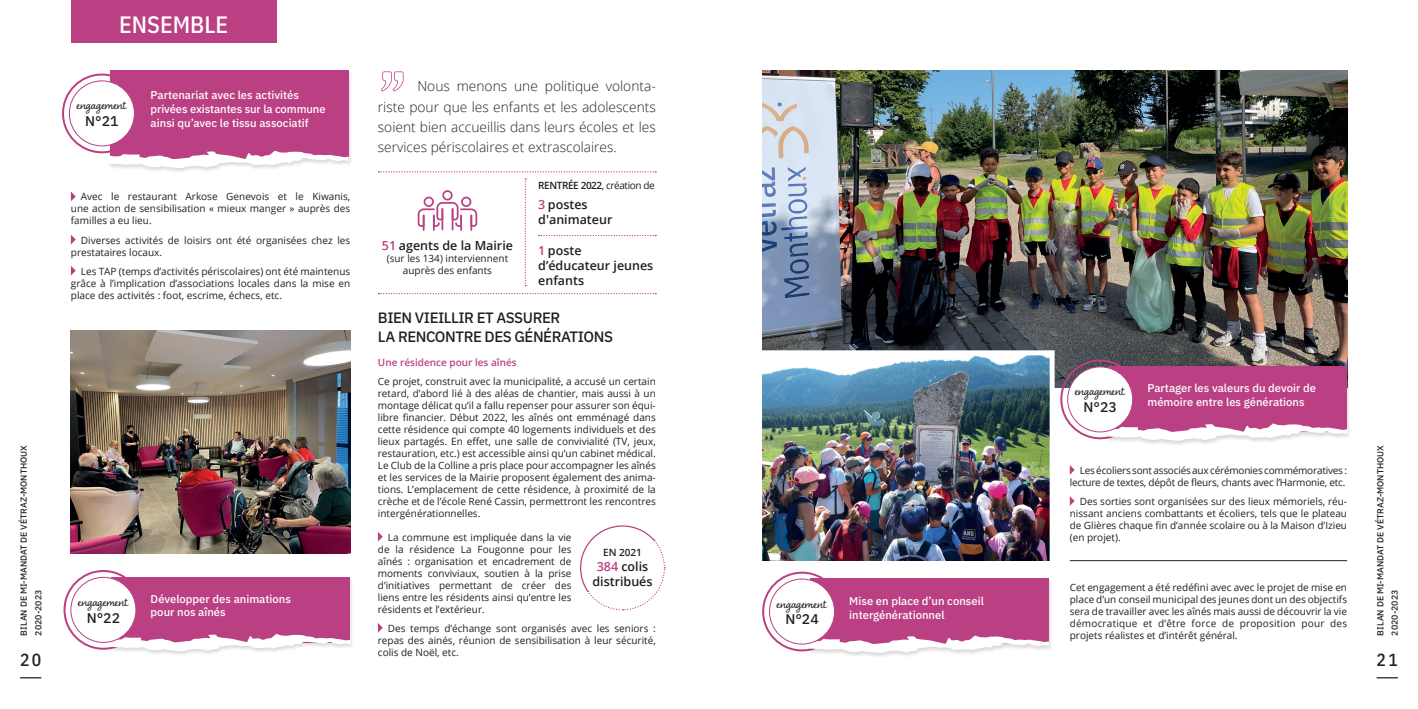
<style>
.page{position:relative;width:1418px;height:709px;background:#fff}
.page>*{position:absolute;margin:0;border:0;box-sizing:border-box;transform-origin:0 0}
.t1{font:500 23.75px "IBM Plex Sans Cond";color:#fff}
.t2{font:500 17.5px "IBM Plex Sans Cond";color:#231f20}
.t3{font:500 15px "IBM Plex Sans";letter-spacing:-.03em;color:#231f20}
.t4{font:14px "Charcuterie Cursive";color:#231f20}
.t5{font:500 14px "IBM Plex Sans";color:#231f20}
.t6{font:300 13.75px/20px "Open Sans";color:#231f20;text-align:justify}
.t7{font:600 12.5px/15px "Open Sans";color:#231f20}
.t8{font:500 11.25px/13.8px "IBM Plex Sans";color:#fff}
.t9{font:10px/12px "Open Sans";color:#231f20;text-align:justify}
.t10{font:10px/12px "Open Sans";letter-spacing:-.02em;color:#231f20;text-align:right}
.t11{font:600 10px "Open Sans";letter-spacing:-.04em;color:#231f20}
.t12{font:600 10px "Open Sans";color:#bb4083}
.t13{font:500 8.75px/14.4px "IBM Plex Sans";color:#231f20}
.s1{font-weight:400}
.s2{color:#bb4083}
</style>
<div class="page">
<img style="left:762px;top:71px;width:584px;height:317px">
<svg style="left:580px;top:525px;width:85px;height:86px"></svg>
<div style="left:64px;top:570px;width:79px;height:79px;border:2px solid #bb4083;border-radius:50%"></div>
<div style="left:62px;top:74px;width:80px;height:79px;border:2px solid #bb4083;border-radius:50%"></div>
<div style="left:108px;top:70px;width:245px;height:103px;background:#231f20;opacity:.16"></div>
<div style="left:110px;top:71px;width:239px;height:88px;background:#bb4083"></div>
<svg style="left:110px;top:151px;width:239px;height:17px"></svg>
<div style="left:69px;top:81px;width:65px;height:65px;background:#fff;border-radius:50%"></div>
<div style="left:69px;top:81px;width:66px;height:65px;border:1px solid #bb4083;border-radius:50%"></div>
<svg style="left:71px;top:191px;width:5px;height:10px"></svg>
<svg style="left:71px;top:235px;width:5px;height:9px"></svg>
<svg style="left:71px;top:266px;width:5px;height:9px"></svg>
<svg style="left:381px;top:71px;width:22px;height:20px"></svg>
<svg style="left:378px;top:532px;width:5px;height:9px"></svg>
<svg style="left:378px;top:623px;width:5px;height:9px"></svg>
<img style="left:71px;top:330px;width:279px;height:223px">
<div style="left:109px;top:576px;width:245px;height:80px;background:#231f20;opacity:.16"></div>
<div style="left:111px;top:577px;width:239px;height:65px;background:#bb4083"></div>
<svg style="left:111px;top:634px;width:239px;height:17px"></svg>
<div style="left:71px;top:577px;width:65px;height:65px;background:#fff;border-radius:50%"></div>
<div style="left:71px;top:577px;width:65px;height:65px;border:1px solid #bb4083;border-radius:50%"></div>
<img style="left:763px;top:356px;width:285px;height:205px">
<div style="left:757px;top:350px;width:297px;height:220px;border:5px solid #fff"></div>
<div style="left:1060px;top:359px;width:80px;height:80px;border:2px solid #bb4083;border-radius:50%"></div>
<div style="left:1106px;top:366px;width:244px;height:80px;background:#231f20;opacity:.16"></div>
<div style="left:1108px;top:366px;width:238px;height:66px;background:#bb4083"></div>
<svg style="left:1108px;top:423px;width:238px;height:18px"></svg>
<div style="left:1067px;top:367px;width:65px;height:65px;background:#fff;border-radius:50%"></div>
<div style="left:1067px;top:366px;width:65px;height:66px;border:1px solid #bb4083;border-radius:50%"></div>
<div style="left:762px;top:571px;width:80px;height:80px;border:2px solid #bb4083;border-radius:50%"></div>
<div style="left:808px;top:578px;width:244px;height:80px;background:#231f20;opacity:.16"></div>
<div style="left:810px;top:579px;width:238px;height:65px;background:#bb4083"></div>
<svg style="left:810px;top:635px;width:238px;height:18px"></svg>
<div style="left:769px;top:579px;width:65px;height:65px;background:#fff;border-radius:50%"></div>
<div style="left:769px;top:579px;width:65px;height:65px;border:1px solid #bb4083;border-radius:50%"></div>
<svg style="left:1069px;top:465px;width:5px;height:10px"></svg>
<svg style="left:1069px;top:496px;width:5px;height:10px"></svg>
<hr style="left:1069px;top:560px;width:277px;height:1px;background:#231f20">
<svg style="left:378px;top:171px;width:278px;height:1px"></svg>
<svg style="left:539px;top:235px;width:117px;height:1px"></svg>
<svg style="left:378px;top:293px;width:278px;height:1px"></svg>
<svg style="left:418px;top:190px;width:59px;height:41px"></svg>
<svg style="left:524px;top:178px;width:2px;height:108px"></svg>
<div style="left:71px;top:0;width:205px;height:43px;background:#bb4083"></div>
<svg style="left:20px;top:677px;width:21px;height:1px"></svg>
<svg style="left:1376px;top:677px;width:21px;height:1px"></svg>
<p class="t13" style="left:16px;top:635px;width:192px;rotate:-90deg">BILAN DE MI-MANDAT DE VÉTRAZ-MONTHOUX<br>2020-2023</p>
<h2 class="t2" style="left:20px;top:646px;width:23px">20</h2>
<h1 class="t1" style="left:119px;top:6px;width:110px">ENSEMBLE</h1>
<p class="t4" style="left:77px;top:96px;width:52px">engagement</p>
<p class="t5" style="left:85px;top:110px;width:35px">N°21</p>
<p class="t8" style="left:151px;top:87px;width:150px">Partenariat avec les activités</p>
<p class="t8" style="left:151px;top:101px;width:176px">privées existantes sur la commune ainsi qu’avec le tissu associatif</p>
<p class="t9" style="left:71px;top:190px;width:281px;text-indent:10px">Avec le restaurant Arkose Genevois et le Kiwanis, une action de sensibilisation « mieux manger » auprès des familles a eu lieu.</p>
<p class="t9" style="left:71px;top:234px;width:281px;text-indent:10px">Diverses activités de loisirs ont été organisées chez les prestataires locaux.</p>
<p class="t9" style="left:71px;top:265px;width:281px;text-indent:10px">Les TAP (temps d’activités périscolaires) ont été maintenus grâce à l’implication d’associations locales dans la mise en place des activités : foot, escrime, échecs, etc.</p>
<p class="t4" style="left:78px;top:593px;width:52px">engagement</p>
<p class="t5" style="left:87px;top:607px;width:35px">N°22</p>
<p class="t8" style="left:151px;top:591px;width:142px">Développer des animations</p>
<p class="t8" style="left:151px;top:604px;width:77px">pour nos aînés</p>
<p class="t6" style="left:378px;top:76px;width:279px;text-indent:39px">Nous menons une politique volonta&shy;riste pour que les enfants et les adolescents soient bien accueillis dans leurs écoles et les services périscolaires et extrascolaires.</p>
<p class="t11" style="left:538px;top:179px;width:118px">RENTRÉE 2022<span class="s1">, création de</span></p>
<p class="t7" style="left:382px;top:238px;width:133px"><span class="s2">51</span> agents de la Mairie</p>
<p class="t9" style="left:387px;top:252px;width:123px">(sur les 134) interviennent</p>
<p class="t9" style="left:403px;top:264px;width:91px">auprès des enfants</p>
<p class="t7" style="left:538px;top:197px;width:51px"><span class="s2">3</span> postes</p>
<p class="t7" style="left:538px;top:212px;width:76px">d'animateur</p>
<p class="t7" style="left:538px;top:242px;width:45px"><span class="s2">1</span> poste</p>
<p class="t7" style="left:538px;top:257px;width:117px">d’éducateur jeunes enfants</p>
<p class="t3" style="left:378px;top:306px;width:184px">BIEN VIEILLIR ET ASSURER</p>
<p class="t3" style="left:378px;top:324px;width:237px">LA RENCONTRE DES GÉNÉRATIONS</p>
<p class="t12" style="left:378px;top:355px;width:140px">Une résidence pour les aînés</p>
<p class="t9" style="left:378px;top:375px;width:279px">Ce projet, construit avec la municipalité, a accusé un certain retard, d’abord lié à des aléas de chantier, mais aussi à un montage délicat qu’il a fallu repenser pour assurer son équi&shy;libre financier. Début 2022, les aînés ont emménagé dans cette résidence qui compte 40 logements individuels et des lieux partagés. En effet, une salle de convivialité (TV, jeux, restauration, etc.) est accessible ainsi qu’un cabinet médical.<br>Le Club de la Colline a pris place pour accompagner les aînés et les services de la Mairie proposent également des anima&shy;tions. L’emplacement de cette résidence, à proximité de la crèche et de l’école René Cassin, permettront les rencontres intergénérationnelles.</p>
<p class="t9" style="left:378px;top:531px;width:195px;text-indent:10px">La commune est impliquée dans la vie de la résidence La Fougonne pour les aînés : organisation et encadrement de moments conviviaux, soutien à la prise d’initiatives permettant de créer des liens entre les résidents ainsi qu’entre les résidents et l’extérieur.</p>
<p class="t9" style="left:378px;top:622px;width:279px;text-indent:10px">Des temps d’échange sont organisés avec les seniors : repas des ainés, réunion de sensibilisation à leur sécurité, colis de Noël, etc.</p>
<p class="t11" style="left:603px;top:545px;width:40px">EN 2021</p>
<p class="t7" style="left:596px;top:559px;width:53px"><span class="s2">384</span> colis</p>
<p class="t7" style="left:592px;top:574px;width:62px">distribués</p>
<p class="t4" style="left:777px;top:594px;width:52px">engagement</p>
<p class="t5" style="left:785px;top:608px;width:35px">N°24</p>
<p class="t8" style="left:849px;top:593px;width:136px">Mise en place d’un conseil</p>
<p class="t8" style="left:849px;top:607px;width:97px">intergénérationnel</p>
<p class="t4" style="left:1075px;top:382px;width:52px">engagement</p>
<p class="t5" style="left:1083px;top:396px;width:35px">N°23</p>
<p class="t8" style="left:1147px;top:380px;width:170px">Partager les valeurs du devoir de mémoire entre les générations</p>
<p class="t10" style="left:1069px;top:464px;width:279px">Les écoliers sont associés aux cérémonies commémoratives : lecture de textes, dépôt de fleurs, chants avec l’Harmonie, etc.</p>
<p class="t9" style="left:1069px;top:495px;width:279px;text-indent:10px">Des sorties sont organisées sur des lieux mémoriels, réu&shy;nissant anciens combattants et écoliers, tels que le plateau de Glières chaque fin d’année scolaire ou à la Maison d’Izieu (en projet).</p>
<p class="t9" style="left:1069px;top:581px;width:279px">Cet engagement a été redéfini avec avec le projet de mise en place d’un conseil municipal des jeunes dont un des objectifs sera de travailler avec les aînés mais aussi de découvrir la vie démocratique et d’être force de proposition pour des projets réalistes et d’intérêt général.</p>
<p class="t13" style="left:1372px;top:635px;width:192px;rotate:-90deg">BILAN DE MI-MANDAT DE VÉTRAZ-MONTHOUX<br>2020-2023</p>
<h2 class="t2" style="left:1376px;top:646px;width:23px">21</h2>
</div>
